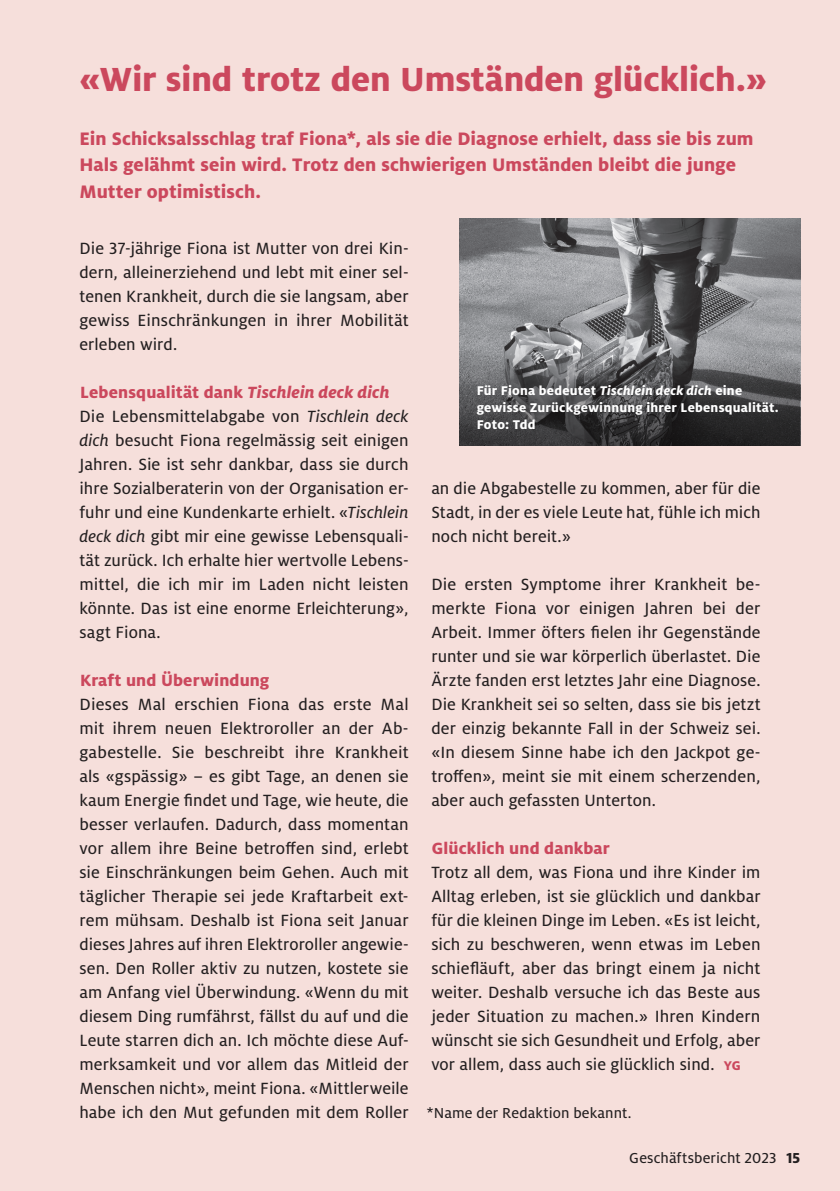
<style>
.page{position:relative;width:840px;height:1191px;background:#fff}
.page>*{position:absolute;margin:0;border:0;box-sizing:border-box;transform-origin:0 0}
.t1{font:800 37px "Milo OT";letter-spacing:-.005em;color:#cb485d}
.t2{font:800 20px/26px "Milo OT";color:#cb485d}
.t3{font:18px/24px "Milo OT Text";letter-spacing:.005em;color:#231f20;text-align:justify}
.t4{font:800 18px "Milo OT";letter-spacing:.01em;color:#cb485d}
.t5{font:16px "Milo OT Text";letter-spacing:.005em;color:#231f20}
.t6{font:800 14px/16.8px "Milo OT";letter-spacing:.015em;color:#fff}
.s1{font-style:italic}
.s2{font-family:"Milo OT Text Ita"}
.s3{font-family:"Milo OT";font-weight:800;font-size:14px;color:#cb485d}
.s4{font-family:"Milo OT";font-weight:800}
</style>
<div class="page">
<div style="left:0;top:0;width:839px;height:1191px;background:#f6dfdb"></div>
<img style="left:459px;top:218px;width:340px;height:137px">
<svg style="left:459px;top:355px;width:340px;height:90px;background:#4c4c4d"></svg>
<h1 class="t1" style="left:79px;top:58px;width:688px">«Wir sind trotz den Umständen glücklich.»</h1>
<p class="t2" style="left:79px;top:126px;width:675px">Ein Schicksalsschlag traf Fiona*, als sie die Diagnose erhielt, dass sie bis zum<br>Hals gelähmt sein wird. Trotz den schwierigen Umständen bleibt die junge<br>Mutter optimistisch.</p>
<p class="t3" style="left:79px;top:236px;width:330px">Die 37-jährige Fiona ist Mutter von drei Kin&shy;dern, alleinerziehend und lebt mit einer sel&shy;tenen Krankheit, durch die sie langsam, aber gewiss Einschränkungen in ihrer Mobilität erleben wird.</p>
<p class="t4" style="left:80px;top:381px;width:311px">Lebensqualität dank <span class="s1">Tischlein deck dich</span></p>
<p class="t3" style="left:79px;top:404px;width:330px">Die Lebensmittelabgabe von <span class="s2">Tischlein deck dich</span> besucht Fiona regelmässig seit einigen Jahren. Sie ist sehr dankbar, dass sie durch ihre Sozialberaterin von der Organisation er&shy;fuhr und eine Kundenkarte erhielt. «<span class="s2">Tischlein deck dich</span> gibt mir eine gewisse Lebensquali&shy;tät zurück. Ich erhalte hier wertvolle Lebens&shy;mittel, die ich mir im Laden nicht leisten könnte. Das ist eine enorme Erleichterung», sagt Fiona.</p>
<p class="t4" style="left:80px;top:669px;width:191px">Kraft und Überwindung</p>
<p class="t3" style="left:79px;top:692px;width:330px">Dieses Mal erschien Fiona das erste Mal mit ihrem neuen Elektroroller an der Ab&shy;gabestelle. Sie beschreibt ihre Krankheit als «gspässig» – es gibt Tage, an denen sie kaum Energie findet und Tage, wie heute, die besser verlaufen. Dadurch, dass momentan vor allem ihre Beine betroffen sind, erlebt sie Einschränkungen beim Gehen. Auch mit täglicher Therapie sei jede Kraftarbeit ext&shy;rem mühsam. Deshalb ist Fiona seit Januar dieses Jahres auf ihren Elektroroller angewie&shy;sen. Den Roller aktiv zu nutzen, kostete sie am Anfang viel Überwindung. «Wenn du mit diesem Ding rumfährst, fällst du auf und die Leute starren dich an. Ich möchte diese Auf&shy;merksamkeit und vor allem das Mitleid der Menschen nicht», meint Fiona. «Mittlerweile habe ich den Mut gefunden mit dem Roller</p>
<p class="t6" style="left:476px;top:382px;width:303px">Für Fiona bedeutet <span class="s1">Tischlein deck dich</span> eine gewisse Zurückgewinnung ihrer Lebensqualität.<br>Foto: Tdd</p>
<p class="t3" style="left:431px;top:476px;width:330px">an die Abgabestelle zu kommen, aber für die Stadt, in der es viele Leute hat, fühle ich mich noch nicht bereit.»</p>
<p class="t3" style="left:431px;top:572px;width:330px">Die ersten Symptome ihrer Krankheit be&shy;merkte Fiona vor einigen Jahren bei der Arbeit. Immer öfters fielen ihr Gegenstände runter und sie war körperlich überlastet. Die Ärzte fanden erst letztes Jahr eine Diagnose.<br>Die Krankheit sei so selten, dass sie bis jetzt der einzig bekannte Fall in der Schweiz sei. «In diesem Sinne habe ich den Jackpot ge&shy;troffen», meint sie mit einem scherzenden, aber auch gefassten Unterton.</p>
<p class="t4" style="left:431px;top:837px;width:179px">Glücklich und dankbar</p>
<p class="t3" style="left:431px;top:860px;width:330px">Trotz all dem, was Fiona und ihre Kinder im Alltag erleben, ist sie glücklich und dankbar für die kleinen Dinge im Leben. «Es ist leicht, sich zu beschweren, wenn etwas im Leben schiefläuft, aber das bringt einem ja nicht weiter. Deshalb versuche ich das Beste aus jeder Situation zu machen.» Ihren Kindern wünscht sie sich Gesundheit und Erfolg, aber vor allem, dass auch sie glücklich sind. <span class="s3">YG</span></p>
<p class="t5" style="left:426px;top:1103px;width:206px">*Name der Redaktion bekannt.</p>
<p class="t5" style="left:629px;top:1148px;width:172px">Geschäftsbericht 2023 <span class="s4">15</span></p>
</div>
